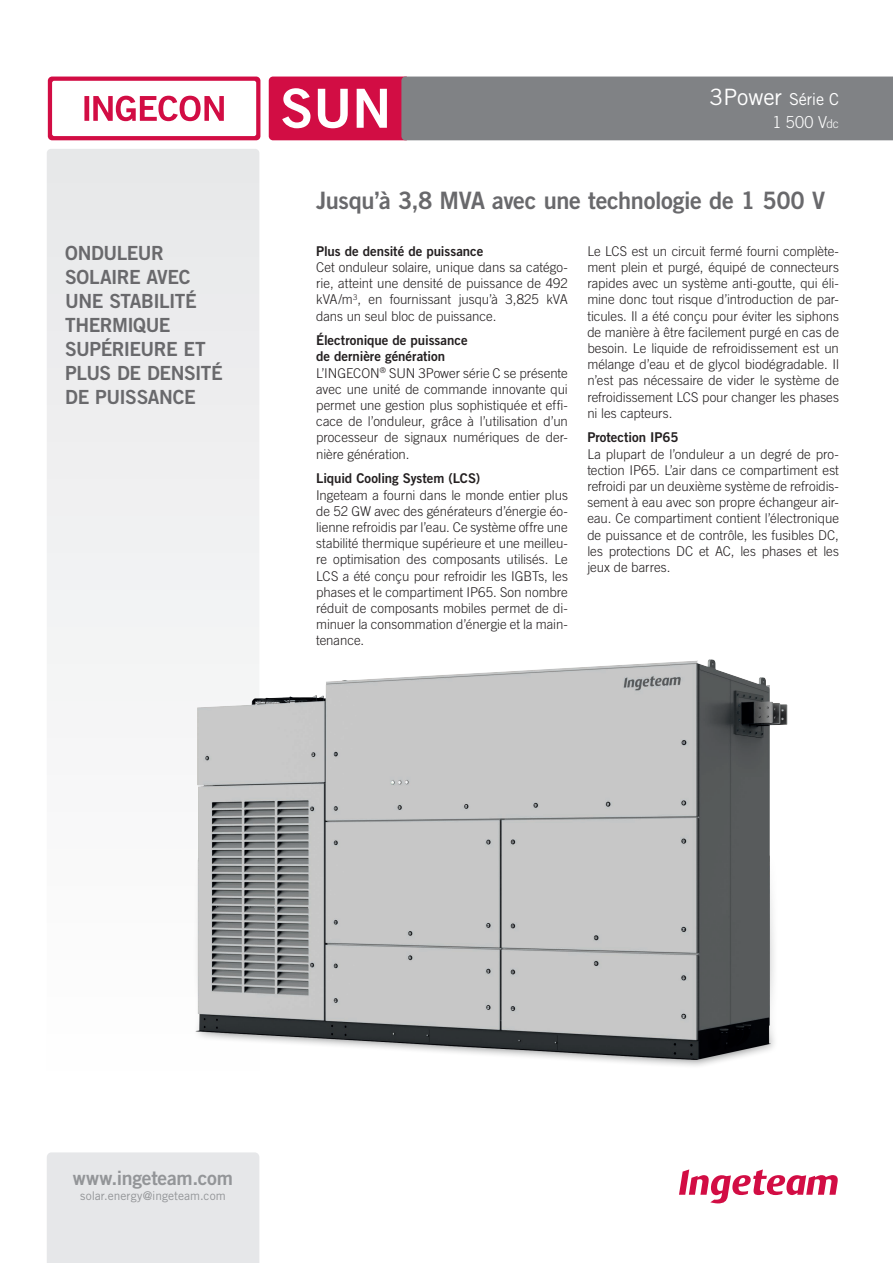
<style>
.page{position:relative;width:893px;height:1263px;background:#fff}
.page>*{position:absolute;margin:0;border:0;box-sizing:border-box;transform-origin:0 0}
.t1{font:54px "Trade Gothic LT Std Bd 2";color:#fff}
.Modelos{font:24px "Trade Gothic LT Std Bd 2";letter-spacing:-.015em;color:#69696c}
.t2{font:22.5px "Trade Gothic LT Std";color:#fff}
.titulo_frase{font:19.5px/24px "Trade Gothic LT Std Bd 2";letter-spacing:-.025em;color:#69696c}
.caracteristicas{font:19.5px "Trade Gothic LT Std Bd 2";letter-spacing:-.015em;color:#939598}
.MODELO{font:300 16.5px "Trade Gothic LT Std";color:#fff}
.TextoGeneral_justifi{font:300 13.5px/16.2px "Trade Gothic LT Std";letter-spacing:-.005em;color:#231f20;text-align:justify}
.TextoGeneral_justifi-2{font:13.5px/16.2px "Trade Gothic LT Std Bd 2";letter-spacing:-.005em;color:#231f20}
.caracteristicas-2{font:12px "Trade Gothic LT Std";color:#939598}
.s1{font-size:16.5px}
.s2{font-size:12.3px}
</style>
<div class="page">
<svg style="left:269px;top:77px;width:624px;height:63px;background:#916977"></svg>
<div style="left:47px;top:1152px;width:212px;height:111px;background:#e6e7e9"></div>
<svg style="left:679px;top:1169px;width:159px;height:34px"></svg>
<div style="left:47px;top:149px;width:212px;height:944px;background:linear-gradient(to right,#f3f3f4,#ebebed);border-radius:4px"></div>
<svg style="left:48px;top:77px;width:212px;height:63px;background:#d31449"></svg>
<div style="left:52px;top:81px;width:204px;height:55px;background:#fff;border-radius:2px"></div>
<svg style="left:84px;top:96px;width:140px;height:25px"></svg>
<img style="left:116px;top:620px;width:672px;height:473px">
<p class="titulo_frase" style="left:65px;top:241px;width:159px">ONDULEUR<br>SOLAIRE AVEC<br>UNE STABILITÉ<br>THERMIQUE<br>SUPÉRIEURE ET<br>PLUS DE DENSITÉ<br>DE PUISSANCE</p>
<h1 class="t1" style="left:280px;top:75px;width:112px">SUN</h1>
<p class="t2" style="left:710px;top:83px;width:131px">3Power <span class="s1">Série C</span></p>
<p class="MODELO" style="left:772px;top:113px;width:68px">1 500 V<span class="s2">dc</span></p>
<p class="Modelos" style="left:316px;top:185px;width:510px">Jusqu’à 3,8 MVA avec une technologie de 1 500 V</p>
<p class="TextoGeneral_justifi-2" style="left:316px;top:243px;width:169px">Plus de densité de puissance</p>
<p class="TextoGeneral_justifi" style="left:316px;top:259px;width:253px">Cet onduleur solaire, unique dans sa catégo&shy;rie, atteint une densité de puissance de 492 kVA/m<sup>3</sup>, en fournissant jusqu’à 3,825 kVA dans un seul bloc de puissance.</p>
<p class="TextoGeneral_justifi-2" style="left:316px;top:332px;width:153px">Électronique de puissance de dernière génération</p>
<p class="TextoGeneral_justifi" style="left:316px;top:365px;width:253px">L’INGECON<sup>®</sup> SUN 3Power série C se présente avec une unité de commande innovante qui permet une gestion plus sophistiquée et effi&shy;cace de l’onduleur, grâce à l’utilisation d’un processeur de signaux numériques de der&shy;nière génération.</p>
<p class="TextoGeneral_justifi-2" style="left:316px;top:470px;width:165px">Liquid Cooling System (LCS)</p>
<p class="TextoGeneral_justifi" style="left:316px;top:486px;width:253px">Ingeteam a fourni dans le monde entier plus de 52 GW avec des générateurs d’énergie éo&shy;lienne refroidis par l’eau. Ce système offre une stabilité thermique supérieure et une meilleu&shy;re optimisation des composants utilisés. Le LCS a été conçu pour refroidir les IGBTs, les phases et le compartiment IP65. Son nombre réduit de composants mobiles permet de di&shy;minuer la consommation d’énergie et la main&shy;tenance.</p>
<p class="TextoGeneral_justifi" style="left:587px;top:243px;width:253px">Le LCS est un circuit fermé fourni complète&shy;ment plein et purgé, équipé de connecteurs rapides avec un système anti-goutte, qui éli&shy;mine donc tout risque d’introduction de par&shy;ticules. Il a été conçu pour éviter les siphons de manière à être facilement purgé en cas de besoin. Le liquide de refroidissement est un mélange d’eau et de glycol biodégradable. Il n’est pas nécessaire de vider le système de refroidissement LCS pour changer les phases ni les capteurs.</p>
<p class="TextoGeneral_justifi-2" style="left:587px;top:429px;width:93px">Protection IP65</p>
<p class="TextoGeneral_justifi" style="left:587px;top:446px;width:253px">La plupart de l’onduleur a un degré de pro&shy;tection IP65. L’air dans ce compartiment est refroidi par un deuxième système de refroidis&shy;sement à eau avec son propre échangeur air&shy;eau. Ce compartiment contient l’électronique de puissance et de contrôle, les fusibles DC, les protections DC et AC, les phases et les jeux de barres.</p>
<p class="caracteristicas" style="left:73px;top:1166px;width:161px">www.ingeteam.com</p>
<p class="caracteristicas-2" style="left:80px;top:1188px;width:147px">solar.energy@ingeteam.com</p>
</div>
